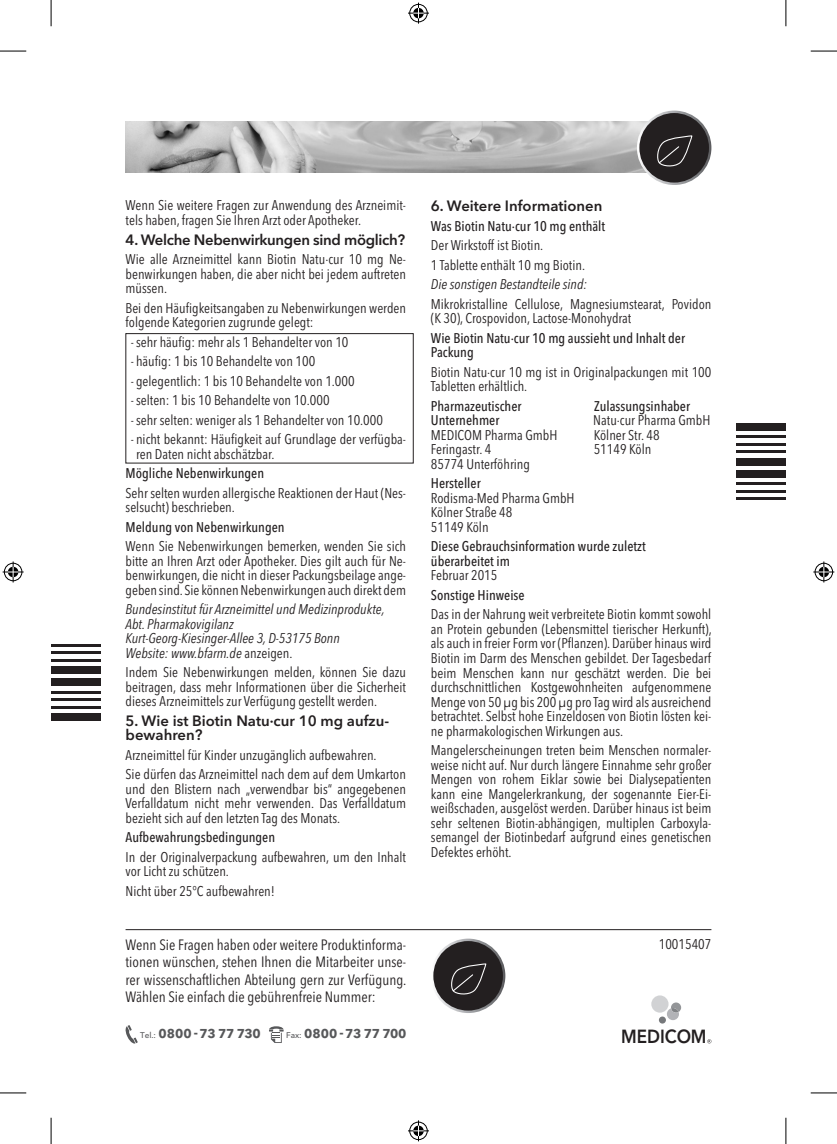
<style>
.page{position:relative;width:837px;height:1144px;background:#fff}
.page>*{position:absolute;margin:0;border:0;box-sizing:border-box;transform-origin:0 0}
.t1{font:600 18.9px "Avenir Next LT Pro";color:#231f20;scale:.9 1}
.t2{font:condensed 14.88px/17.5px "Avenir Next LT Pro";color:#231f20;text-align:justify}
.t3{font:600 14.88px/14.5px "Avenir Next LT Pro";color:#231f20}
.t4{font:600 14.88px "Avenir Next LT Pro";letter-spacing:-.02em;color:#231f20}
.t5{font:condensed 14px/14.5px "Avenir Next LT Pro";color:#231f20}
.t6{font:500 condensed 14px/14.5px "Avenir Next LT Pro";color:#231f20}
.t7{font:italic condensed 14px/14.5px "Avenir Next LT Pro";color:#231f20}
.t8{font:700 12.78px "Avenir Next LT Pro";letter-spacing:-.03em;color:#57585a}
.s1{font-style:normal}
.s2{font-weight:500;font-size:8.22px}
</style>
<div class="page">
<svg style="left:707px;top:1039px;width:4px;height:4px"></svg>
<svg style="left:658px;top:1016px;width:7px;height:7px"></svg>
<div style="left:651px;top:995px;width:17px;height:18px;background:#d1d2d4;border-radius:50%"></div>
<svg style="left:666px;top:1002px;width:15px;height:18px"></svg>
<hr style="left:125px;top:929px;width:586px;height:1px;background:#231f20">
<svg style="left:125px;top:1025px;width:13px;height:19px"></svg>
<svg style="left:269px;top:1026px;width:14px;height:17px"></svg>
<svg style="left:431px;top:939px;width:74px;height:74px"></svg>
<div style="left:433px;top:941px;width:70px;height:69px;background:#231f20;border-radius:50%"></div>
<svg style="left:451px;top:964px;width:35px;height:31px"></svg>
<div style="left:125px;top:333px;width:288px;height:130px;border:1px solid #231f20"></div>
<img style="left:125px;top:122px;width:521px;height:51px">
<svg style="left:636px;top:111px;width:75px;height:74px"></svg>
<div style="left:639px;top:113px;width:69px;height:70px;background:#231f20;border-radius:50%"></div>
<svg style="left:657px;top:136px;width:35px;height:31px"></svg>
<div style="left:736px;top:423px;width:49px;height:8px;background:#231f20"></div>
<hr style="left:736px;top:436px;width:49px;height:2px;background:#231f20">
<hr style="left:736px;top:443px;width:49px;height:2px;background:#231f20">
<hr style="left:736px;top:450px;width:49px;height:3px;background:#231f20">
<div style="left:736px;top:458px;width:49px;height:7px;background:#231f20"></div>
<div style="left:736px;top:470px;width:49px;height:8px;background:#231f20"></div>
<hr style="left:736px;top:483px;width:49px;height:2px;background:#231f20">
<hr style="left:736px;top:490px;width:49px;height:3px;background:#231f20">
<hr style="left:736px;top:498px;width:49px;height:2px;background:#231f20">
<div style="left:51px;top:713px;width:50px;height:8px;background:#231f20"></div>
<hr style="left:51px;top:706px;width:50px;height:2px;background:#231f20">
<hr style="left:51px;top:698px;width:50px;height:3px;background:#231f20">
<hr style="left:51px;top:691px;width:50px;height:2px;background:#231f20">
<div style="left:51px;top:679px;width:50px;height:7px;background:#231f20"></div>
<div style="left:51px;top:666px;width:50px;height:8px;background:#231f20"></div>
<hr style="left:51px;top:659px;width:50px;height:2px;background:#231f20">
<hr style="left:51px;top:651px;width:50px;height:3px;background:#231f20">
<hr style="left:51px;top:644px;width:50px;height:2px;background:#231f20">
<svg style="left:0;top:51px;width:26px;height:1px"></svg>
<svg style="left:810px;top:51px;width:26px;height:1px"></svg>
<svg style="left:0;top:1092px;width:26px;height:1px"></svg>
<svg style="left:810px;top:1092px;width:26px;height:1px"></svg>
<svg style="left:51px;top:0;width:1px;height:26px"></svg>
<svg style="left:51px;top:1118px;width:1px;height:26px"></svg>
<svg style="left:785px;top:0;width:1px;height:26px"></svg>
<svg style="left:785px;top:1118px;width:1px;height:26px"></svg>
<svg style="left:408px;top:3px;width:21px;height:21px"></svg>
<svg style="left:408px;top:1120px;width:21px;height:21px"></svg>
<svg style="left:3px;top:561px;width:21px;height:21px"></svg>
<svg style="left:813px;top:561px;width:21px;height:21px"></svg>
<p class="t5" style="left:125px;top:198px;width:282px">Wenn Sie weitere Fragen zur Anwendung des Arzneimit&shy;tels haben, fragen Sie Ihren Arzt oder Apotheker.</p>
<p class="t4" style="left:125px;top:230px;width:281px">4. Welche Nebenwirkungen sind möglich?</p>
<p class="t5" style="left:125px;top:252px;width:282px;text-align:justify">Wie alle Arzneimittel kann Biotin Natu·cur 10 mg Ne&shy;benwirkungen haben, die aber nicht bei jedem auftreten müssen.</p>
<p class="t5" style="left:125px;top:300px;width:282px">Bei den Häufigkeitsangaben zu Nebenwirkungen werden folgende Kategorien zugrunde gelegt:</p>
<p class="t5" style="left:131px;top:334px;width:219px">-sehr häufig: mehr als 1 Behandelter von 10</p>
<p class="t5" style="left:131px;top:354px;width:186px">- häufig: 1 bis 10 Behandelte von 100</p>
<p class="t5" style="left:131px;top:371px;width:254px;line-height:19.4px">- gelegentlich: 1 bis 10 Behandelte von 1.000 -selten: 1 bis 10 Behandelte von 10.000<br>-sehr selten: weniger als 1 Behandelter von 10.000</p>
<p class="t5" style="left:136px;top:432px;width:271px;text-indent:-5px">- nicht bekannt: Häufigkeit auf Grundlage der verfügba&shy;ren Daten nicht abschätzbar.</p>
<p class="t6" style="left:125px;top:466px;width:140px">Mögliche Nebenwirkungen</p>
<p class="t5" style="left:125px;top:485px;width:282px">Sehr selten wurden allergische Reaktionen der Haut (Nes&shy;selsucht) beschrieben.</p>
<p class="t6" style="left:125px;top:519px;width:160px">Meldung von Nebenwirkungen</p>
<p class="t5" style="left:125px;top:539px;width:282px;text-align:justify">Wenn Sie Nebenwirkungen bemerken, wenden Sie sich bitte an Ihren Arzt oder Apotheker. Dies gilt auch für Ne&shy;benwirkungen, die nicht in dieser Packungsbeilage ange&shy;geben sind. Sie können Nebenwirkungen auch direkt dem</p>
<p class="t7" style="left:125px;top:602px;width:260px">Bundesinstitut für Arzneimittel und Medizinprodukte, Abt. Pharmakovigilanz<br>Kurt-Georg-Kiesinger-Allee 3, D-53175 Bonn Website: www.bfarm.de <span class="s1">anzeigen.</span></p>
<p class="t5" style="left:125px;top:665px;width:282px;text-align:justify">Indem Sie Nebenwirkungen melden, können Sie dazu beitragen, dass mehr Informationen über die Sicherheit dieses Arzneimittels zur Verfügung gestellt werden.</p>
<p class="t3" style="left:125px;top:713px;width:265px">5. Wie ist Biotin Natu·cur 10 mg aufzu&shy;bewahren?</p>
<p class="t5" style="left:125px;top:745px;width:282px;line-height:19.4px">Arzneimittel für Kinder unzugänglich aufbewahren.<br>Sie dürfen das Arzneimittel nach dem auf dem Umkarton</p>
<p class="t5" style="left:125px;top:781px;width:282px;text-align:justify">und den Blistern nach „verwendbar bis“ angegebenen Verfalldatum nicht mehr verwenden. Das Verfalldatum bezieht sich auf den letzten Tag des Monats.</p>
<p class="t6" style="left:125px;top:830px;width:151px">Aufbewahrungsbedingungen</p>
<p class="t5" style="left:125px;top:849px;width:282px">In der Originalverpackung aufbewahren, um den Inhalt vor Licht zu schützen.</p>
<p class="t5" style="left:125px;top:883px;width:151px">Nicht über 25°C aufbewahren!</p>
<p class="t2" style="left:125px;top:936px;width:282px">Wenn Sie Fragen haben oder weitere Produktinforma&shy;tionen wünschen, stehen Ihnen die Mitarbeiter unse&shy;rer wissenschaftlichen Abteilung gern zur Verfügung.<br>Wählen Sie einfach die gebührenfreie Nummer:</p>
<p class="t8" style="left:140px;top:1025px;width:122px"><span class="s2">Tel.:</span> 0800 -73 77 730</p>
<p class="t8" style="left:286px;top:1025px;width:122px"><span class="s2">Fax:</span> 0800 -73 77 700</p>
<p class="t3" style="left:431px;top:199px;width:173px">6. Weitere Informationen</p>
<p class="t6" style="left:431px;top:218px;width:176px">Was Biotin Natu·cur 10 mg enthält</p>
<p class="t5" style="left:431px;top:235px;width:156px;line-height:19.4px">Der Wirkstoff ist Biotin.<br>1 Tablette enthält 10 mg Biotin.</p>
<p class="t7" style="left:431px;top:277px;width:158px">Die sonstigen Bestandteile sind:</p>
<p class="t5" style="left:431px;top:296px;width:282px">Mikrokristalline Cellulose, Magnesiumstearat, Povidon (K 30), Crospovidon, Lactose-Monohydrat</p>
<p class="t6" style="left:431px;top:330px;width:255px">Wie Biotin Natu·cur 10 mg aussieht und Inhalt der<br>Packung</p>
<p class="t5" style="left:431px;top:364px;width:282px">Biotin Natu·cur 10 mg ist in Originalpackungen mit 100<br>Tabletten erhältlich.</p>
<p class="t6" style="left:431px;top:398px;width:92px">Pharmazeutischer</p>
<p class="t6" style="left:594px;top:398px;width:97px">Zulassungsinhaber</p>
<p class="t6" style="left:431px;top:413px;width:70px">Unternehmer</p>
<p class="t5" style="left:593px;top:413px;width:119px">Natu·cur Pharma GmbH</p>
<p class="t5" style="left:431px;top:427px;width:128px">MEDICOM Pharma GmbH</p>
<p class="t5" style="left:593px;top:427px;width:67px">Kölner Str. 48</p>
<p class="t5" style="left:431px;top:442px;width:62px">Feringastr. 4</p>
<p class="t5" style="left:593px;top:442px;width:59px">51149 Köln</p>
<p class="t5" style="left:431px;top:457px;width:101px">85774 Unterföhring</p>
<p class="t6" style="left:431px;top:476px;width:51px">Hersteller</p>
<p class="t5" style="left:431px;top:491px;width:145px">Rodisma-Med Pharma GmbH<br>Kölner Straße 48<br>51149 Köln</p>
<p class="t6" style="left:431px;top:539px;width:216px">Diese Gebrauchsinformation wurde zuletzt überarbeitet im</p>
<p class="t5" style="left:431px;top:568px;width:68px">Februar 2015</p>
<p class="t6" style="left:431px;top:588px;width:95px">Sonstige Hinweise</p>
<p class="t5" style="left:431px;top:607px;width:282px;text-align:justify">Das in der Nahrung weit verbreitete Biotin kommt sowohl an Protein gebunden (Lebensmittel tierischer Herkunft), als auch in freier Form vor (Pflanzen). Darüber hinaus wird Biotin im Darm des Menschen gebildet. Der Tagesbedarf beim Menschen kann nur geschätzt werden. Die bei durchschnittlichen Kostgewohnheiten aufgenommene Menge von 50 μg bis 200 μg pro Tag wird als ausreichend betrachtet. Selbst hohe Einzeldosen von Biotin lösten kei&shy;ne pharmakologischen Wirkungen aus.</p>
<p class="t5" style="left:431px;top:743px;width:282px;text-align:justify">Mangelerscheinungen treten beim Menschen normaler&shy;weise nicht auf. Nur durch längere Einnahme sehr großer Mengen von rohem Eiklar sowie bei Dialysepatienten kann eine Mangelerkrankung, der sogenannte Eier-Ei&shy;weißschaden, ausgelöst werden. Darüber hinaus ist beim sehr seltenen Biotin-abhängigen, multiplen Carboxyla&shy;semangel der Biotinbedarf aufgrund eines genetischen Defektes erhöht.</p>
<p class="t5" style="left:658px;top:937px;width:54px">10015407</p>
<h1 class="t1" style="left:621px;top:1025px;width:96px">MEDICOM</h1>
</div>
